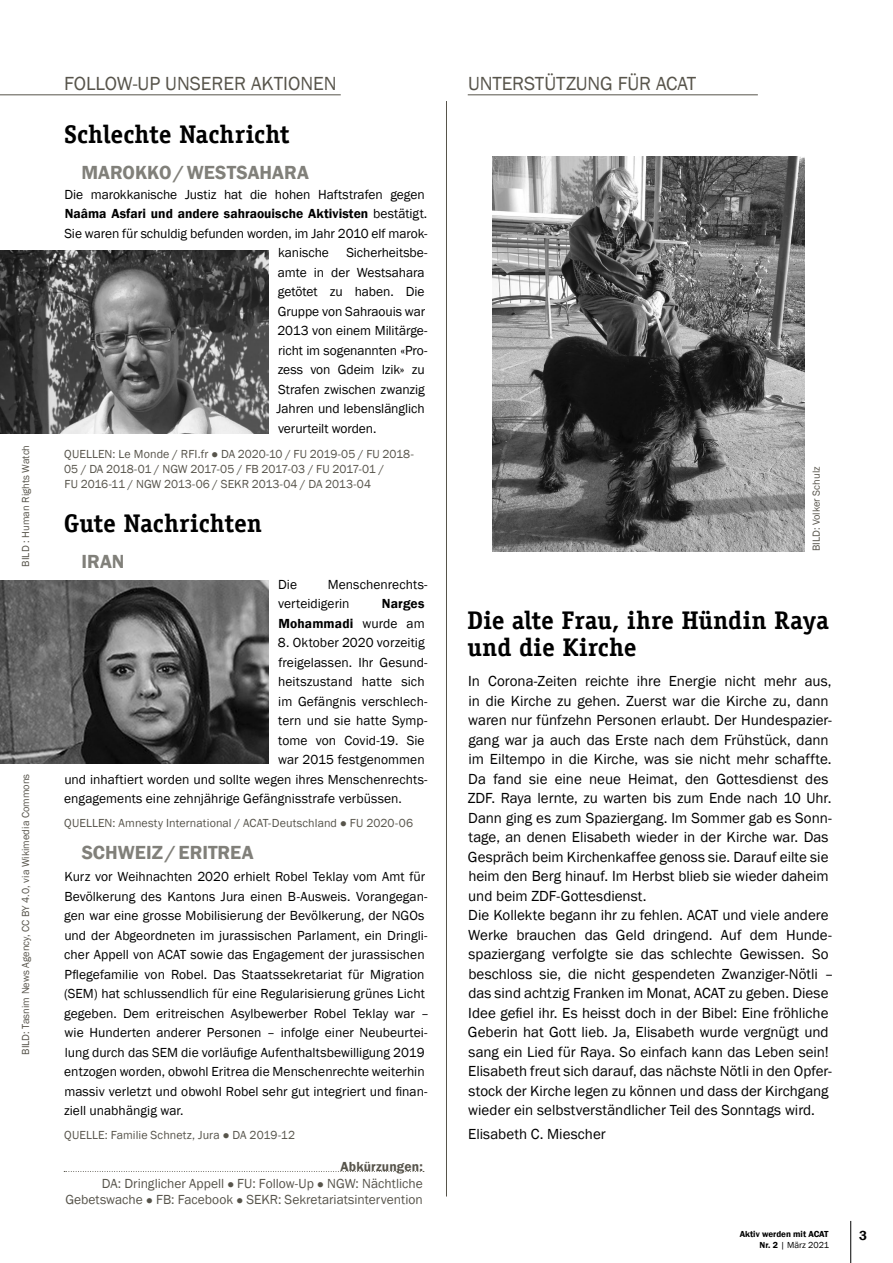
<style>
.page{position:relative;width:893px;height:1263px;background:#fff}
.page>*{position:absolute;margin:0;border:0;box-sizing:border-box;transform-origin:0 0}
.DE-news_Titel_ganz_k{font:700 25.5px/27px "Officina Serif LT";color:#000}
.ALLG-DE-Rubriken_rec{font:19.5px "Franklin Gothic";color:#57544b}
.ALLG-DE-Land_und_Nam{font:600 19.5px "Franklin Gothic";color:#81807a}
.DE-news_Lauftext{font:15px/19.5px "Franklin Gothic";color:#000}
.DE-Lauftext{font:13.5px/19.5px "Franklin Gothic";color:#000}
.ALLG-Abkürzungen_Lau{font:13.5px/16.5px "Franklin Gothic";color:#57544b;text-align:right}
.DE-Lauftext-2{font:600 13.5px/19.5px "Franklin Gothic";letter-spacing:.005em;color:#000;text-align:right}
.ALLG-Abkürzungen_Tit{font:600 13.5px "Franklin Gothic";letter-spacing:.01em;color:#57544b}
.MS-Seitenzahlen{font:600 13.5px "Franklin Gothic";color:#000}
.DE-Quelle{font:12px/15px "Franklin Gothic";letter-spacing:.005em;color:#57544b}
.ALLG-FR-Copyright{font:10.5px "Franklin Gothic";color:#57544b}
.ALLG-DE-Copyright{font:10.5px "Franklin Gothic";color:#57544b}
.t1{font:600 9px "Franklin Gothic";color:#000}
.t2{font:9px "Franklin Gothic";color:#000}
.s1{font-weight:400}
.s2{font-weight:600}
</style>
<div class="page">
<hr style="left:850px;top:1221px;width:1px;height:42px;background:#000">
<hr style="left:446px;top:101px;width:1px;height:1095px;background:#57544b">
<img style="left:493px;top:157px;width:311px;height:394px">
<svg style="left:64px;top:1171px;width:360px;height:1px"></svg>
<hr style="left:468px;top:94px;width:290px;height:1px;background:#57544b">
<hr style="left:0;top:94px;width:341px;height:1px;background:#57544b">
<img style="left:0;top:250px;width:269px;height:184px">
<img style="left:0;top:580px;width:269px;height:183px">
<p class="ALLG-FR-Copyright" style="left:19px;top:566px;width:123px;rotate:-90deg">BILD : Human Rights Watch</p>
<p class="ALLG-FR-Copyright" style="left:19px;top:1055px;width:283px;rotate:-90deg">BILD: Tasnim News Agency, CC BY 4.0, via Wikimedia Commons</p>
<p class="ALLG-DE-Rubriken_rec" style="left:64px;top:72px;width:274px">FOLLOW-UP UNSERER AKTIONEN</p>
<p class="DE-news_Titel_ganz_k" style="left:64px;top:120px;width:227px">Schlechte Nachricht</p>
<p class="ALLG-DE-Land_und_Nam" style="left:81px;top:160px;width:229px">MAROKKO/WESTSAHARA</p>
<p class="DE-Lauftext" style="left:64px;top:185px;width:362px">Die marokkanische Justiz hat die hohen Haftstrafen gegen</p>
<p class="DE-Lauftext-2" style="left:65px;top:204px;width:364px">Naâma Asfari und andere sahraouische Aktivisten <span class="s1">bestätigt.</span></p>
<p class="DE-Lauftext" style="left:64px;top:224px;width:365px">Sie waren für schuldig befunden worden, im Jahr 2010 elf marok-</p>
<p class="DE-Lauftext" style="left:278px;top:243px;width:52px">kanische</p>
<p class="DE-Lauftext" style="left:277px;top:243px;width:153px;text-indent:70px">Sicherheitsbe&shy;amte in der Westsahara getötet zu haben. Die<br>Gruppe von Sahraouis war<br>2013 von einem Militärge&shy;richt im sogenannten «Pro&shy;zess von Gdeim Izik» zu<br>Strafen zwischen zwanzig<br>Jahren und lebenslänglich verurteilt worden.</p>
<p class="DE-Quelle" style="left:64px;top:447px;width:351px">QUELLEN: Le Monde / RFI.fr ● DA 2020-10 / FU 2019-05 / FU 2018-<br>05 / DA 2018-01 / NGW 2017-05 / FB 2017-03 / FU 2017-01 /<br>FU 2016-11 / NGW 2013-06 / SEKR 2013-04 / DA 2013-04</p>
<p class="DE-news_Titel_ganz_k" style="left:64px;top:510px;width:199px">Gute Nachrichten</p>
<p class="ALLG-DE-Land_und_Nam" style="left:81px;top:550px;width:45px">IRAN</p>
<p class="DE-Lauftext" style="left:278px;top:575px;width:21px">Die</p>
<p class="DE-Lauftext" style="left:278px;top:575px;width:151px;text-indent:50px">Menschenrechts&shy;verteidigerin</p>
<p class="DE-Lauftext-2" style="left:278px;top:594px;width:148px">Narges<br>Mohammadi <span class="s1">wurde am</span></p>
<p class="DE-Lauftext" style="left:278px;top:633px;width:148px">8. Oktober 2020 vorzeitig</p>
<p class="DE-Lauftext" style="left:278px;top:653px;width:151px">freigelassen. Ihr Gesund-</p>
<p class="DE-Lauftext" style="left:278px;top:672px;width:148px">heitszustand hatte sich</p>
<p class="DE-Lauftext" style="left:278px;top:692px;width:151px">im Gefängnis verschlech-</p>
<p class="DE-Lauftext" style="left:278px;top:711px;width:151px">tern und sie hatte Symp-</p>
<p class="DE-Lauftext" style="left:278px;top:731px;width:148px">tome von Covid-19. Sie</p>
<p class="DE-Lauftext" style="left:278px;top:750px;width:148px">war 2015 festgenommen</p>
<p class="DE-Lauftext" style="left:64px;top:770px;width:365px">und inhaftiert worden und sollte wegen ihres Menschenrechts-</p>
<p class="DE-Lauftext" style="left:64px;top:789px;width:339px">engagements eine zehnjährige Gefängnisstrafe verbüssen.</p>
<p class="DE-Quelle" style="left:64px;top:815px;width:350px">QUELLEN: Amnesty International / ACAT-Deutschland ● FU 2020-06</p>
<p class="ALLG-DE-Land_und_Nam" style="left:82px;top:840px;width:173px">SCHWEIZ/ERITREA</p>
<p class="DE-Lauftext" style="left:64px;top:867px;width:367px">Kurz vor Weihnachten 2020 erhielt Robel Teklay vom Amt für Bevölkerung des Kantons Jura einen B-Ausweis. Vorangegan&shy;gen war eine grosse Mobilisierung der Bevölkerung, der NGOs und der Abgeordneten im jurassischen Parlament, ein Dringli&shy;cher Appell von ACAT sowie das Engagement der jurassischen Pflegefamilie von Robel. Das Staatssekretariat für Migration (SEM) hat schlussendlich für eine Regularisierung grünes Licht gegeben. Dem eritreischen Asylbewerber Robel Teklay war – wie Hunderten anderer Personen – infolge einer Neubeurtei&shy;lung durch das SEM die vorläufige Aufenthaltsbewilligung 2019 entzogen worden, obwohl Eritrea die Menschenrechte weiterhin massiv verletzt und obwohl Robel sehr gut integriert und finan&shy;ziell unabhängig war.</p>
<p class="DE-Quelle" style="left:64px;top:1127px;width:232px">QUELLE: Familie Schnetz, Jura ● DA 2019-12</p>
<p class="ALLG-Abkürzungen_Tit" style="left:340px;top:1158px;width:84px">Abkürzungen:</p>
<p class="ALLG-Abkürzungen_Lau" style="left:65px;top:1175px;width:359px">DA: Dringlicher Appell ● FU: Follow-Up ● NGW: Nächtliche<br>Gebetswache ● FB: Facebook ● SEKR: Sekretariatsintervention</p>
<p class="ALLG-DE-Rubriken_rec" style="left:468px;top:72px;width:230px">UNTERSTÜTZUNG FÜR ACAT</p>
<p class="ALLG-DE-Copyright" style="left:810px;top:551px;width:86px;rotate:-90deg">BILD: Volker Schulz</p>
<p class="DE-news_Titel_ganz_k" style="left:467px;top:606px;width:363px">Die alte Frau, ihre Hündin Raya und die Kirche</p>
<p class="DE-news_Lauftext" style="left:468px;top:672px;width:366px">In Corona-Zeiten reichte ihre Energie nicht mehr aus, in die Kirche zu gehen. Zuerst war die Kirche zu, dann waren nur fünfzehn Personen erlaubt. Der Hundespazier&shy;gang war ja auch das Erste nach dem Frühstück, dann im Eiltempo in die Kirche, was sie nicht mehr schaffte.<br>Da fand sie eine neue Heimat, den Gottesdienst des ZDF. Raya lernte, zu warten bis zum Ende nach 10 Uhr.<br>Dann ging es zum Spaziergang. Im Sommer gab es Sonn&shy;tage, an denen Elisabeth wieder in der Kirche war. Das Gespräch beim Kirchenkaffee genoss sie. Darauf eilte sie heim den Berg hinauf. Im Herbst blieb sie wieder daheim und beim ZDF-Gottesdienst.</p>
<p class="DE-news_Lauftext" style="left:468px;top:906px;width:367px">Die Kollekte begann ihr zu fehlen. ACAT und viele andere Werke brauchen das Geld dringend. Auf dem Hunde&shy;spaziergang verfolgte sie das schlechte Gewissen. So beschloss sie, die nicht gespendeten Zwanziger-Nötli – das sind achtzig Franken im Monat, ACAT zu geben. Diese Idee gefiel ihr. Es heisst doch in der Bibel: Eine fröhliche Geberin hat Gott lieb. Ja, Elisabeth wurde vergnügt und sang ein Lied für Raya. So einfach kann das Leben sein!<br>Elisabeth freut sich darauf, das nächste Nötli in den Opfer&shy;stock der Kirche legen zu können und dass der Kirchgang wieder ein selbstverständlicher Teil des Sonntags wird.</p>
<p class="DE-news_Lauftext" style="left:468px;top:1124px;width:139px">Elisabeth C. Miescher</p>
<p class="t1" style="left:740px;top:1228px;width:90px">Aktiv werden mit ACAT</p>
<p class="MS-Seitenzahlen" style="left:859px;top:1227px;width:9px">3</p>
<p class="t2" style="left:760px;top:1239px;width:71px"><span class="s2">Nr. 2</span> | März 2021</p>
</div>
